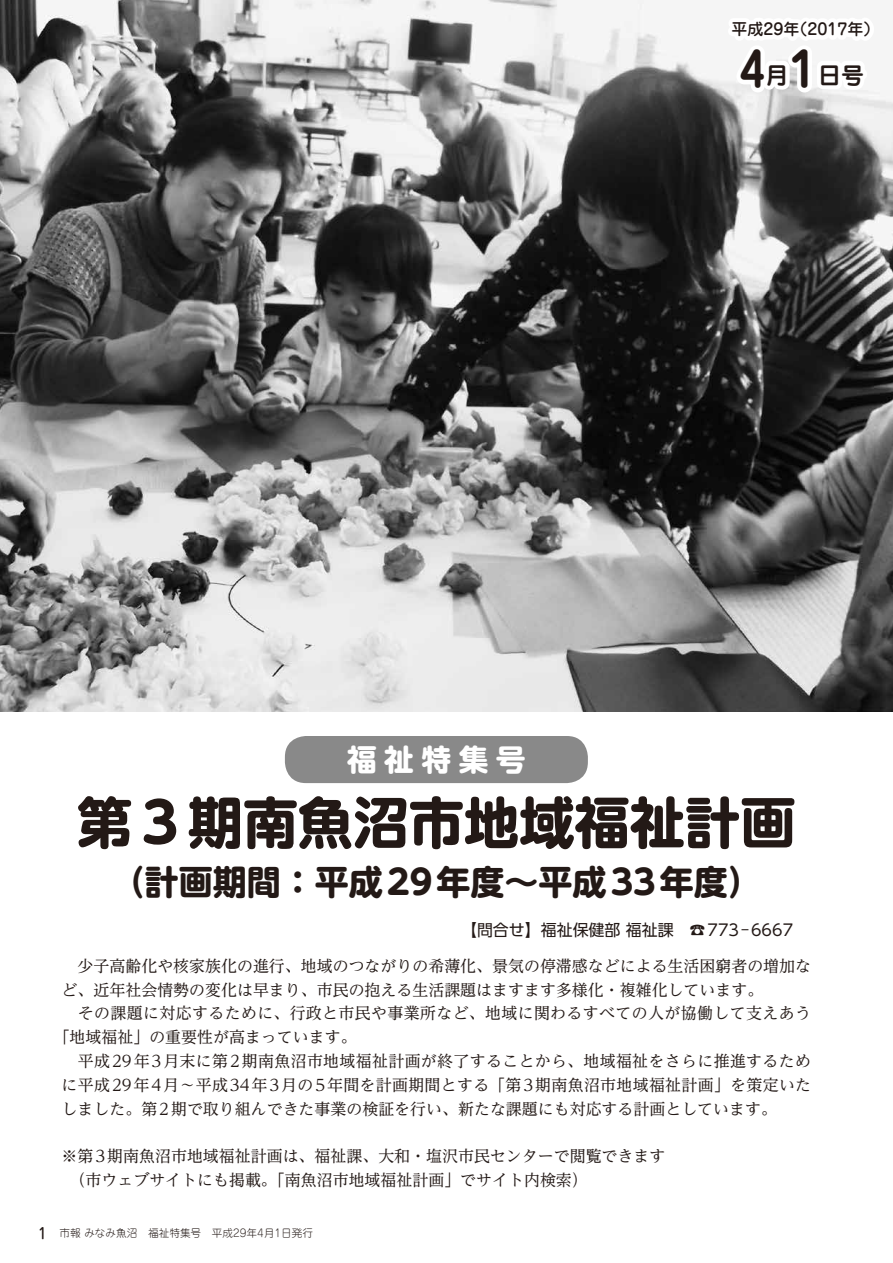
<style>
.page{position:relative;width:893px;height:1263px;background:#fff}
.page>*{position:absolute;margin:0;border:0;box-sizing:border-box;transform-origin:0 0}
.t1{font:700 55.35px "UD Shin M Go Pro";color:#231916}
.t2{font:700 46.8px "Jun 501 Pro";color:#231916}
.t3{font:700 34.05px "UD Shin M Go Pro";color:#231916}
.t4{font:700 29.7px "UD Shin M Go Pro";letter-spacing:.25em;color:#fff}
.t5{font:700 22.95px "Jun 501 Pro";color:#231916}
.t6{font:15.9px/23.9px "UD Reimin Pro";color:#231916}
.t7{font:15.9px "UD Reimin Pro";letter-spacing:.02em;color:#231916}
.t8{font:15.9px "UD Reimin Pro";letter-spacing:.025em;color:#231916}
.t9{font:15.9px "UD Shin Go Pro";color:#231916}
.t10{font:500 15.9px "Jun 34 Pro";color:#231916}
.t11{font:500 14.85px "Jun 34 Pro";color:#231916}
.t12{font:300 10.65px "Jun 101 Pro";color:#231916}
.s1{font-size:22.95px}
</style>
<div class="page">
<img style="left:0;top:0;width:893px;height:712px">
<div style="left:285px;top:736px;width:303px;height:47px;background:#898989;border-radius:21px"></div>
<svg style="left:724px;top:0;width:156px;height:102px"></svg>
<p class="t10" style="left:731px;top:17px;width:149px">平成29 （年 2017年(</p>
<h3 class="t5" style="left:818px;top:57px;width:47px">日号</h3>
<h2 class="t2" style="left:739px;top:33px;width:80px">1<span class="s1">月</span>4</h2>
<p class="t11" style="left:39px;top:1221px;width:9px">1</p>
<h3 class="t4" style="left:347px;top:735px;width:180px">福祉特集号</h3>
<h1 class="t1" style="left:77px;top:777px;width:720px">第３期南魚沼市地域福祉計画</h1>
<h3 class="t3" style="left:111px;top:854px;width:653px">（計画期間：平成29年度～平成33年度(</h3>
<p class="t9" style="left:461px;top:917px;width:214px">【問合せ】福祉保健部福祉課</p>
<p class="t6" style="left:62px;top:953px;width:751px">　少子高齢化や核家族化の進行、地域のつながりの希薄化、景気の停滞感などによる生活困窮者の増加な</p>
<p class="t6" style="left:62px;top:977px;width:703px">ど、近年社会情勢の変化は早まり、市民の抱える生活課題はますます多様化・複雑化しています。</p>
<p class="t8" style="left:62px;top:1000px;width:751px">　その課題に対応するために、行政と市民や事業所など、地域に関わるすべての人が協働して支えあう</p>
<p class="t6" style="left:54px;top:1025px;width:304px">「地域福祉」の重要性が高まっています。</p>
<p class="t7" style="left:62px;top:1048px;width:751px">　平成29年3月末に第2期南魚沼市地域福祉計画が終了することから、地域福祉をさらに推進するため</p>
<p class="t7" style="left:62px;top:1072px;width:751px">に平成29年4月～平成34年3月の5年間を計画期間とする「第3期南魚沼市地域福祉計画」を策定いた</p>
<p class="t6" style="left:62px;top:1096px;width:717px">しました。第2期で取り組んできた事業の検証を行い、新たな課題にも対応する計画としています。</p>
<p class="t6" style="left:62px;top:1144px;width:605px">※第3期南魚沼市地域福祉計画は、福祉課、大和・塩沢市民センターで閲覧できます　（市ウェブサイトにも掲載。「南魚沼市地域福祉計画」でサイト内検索(</p>
<p class="t9" style="left:690px;top:917px;width:105px">☎773－6667</p>
<p class="t12" style="left:60px;top:1225px;width:255px">市報みなみ魚沼　福祉特集号　平成29年4月1日発行</p>
</div>
